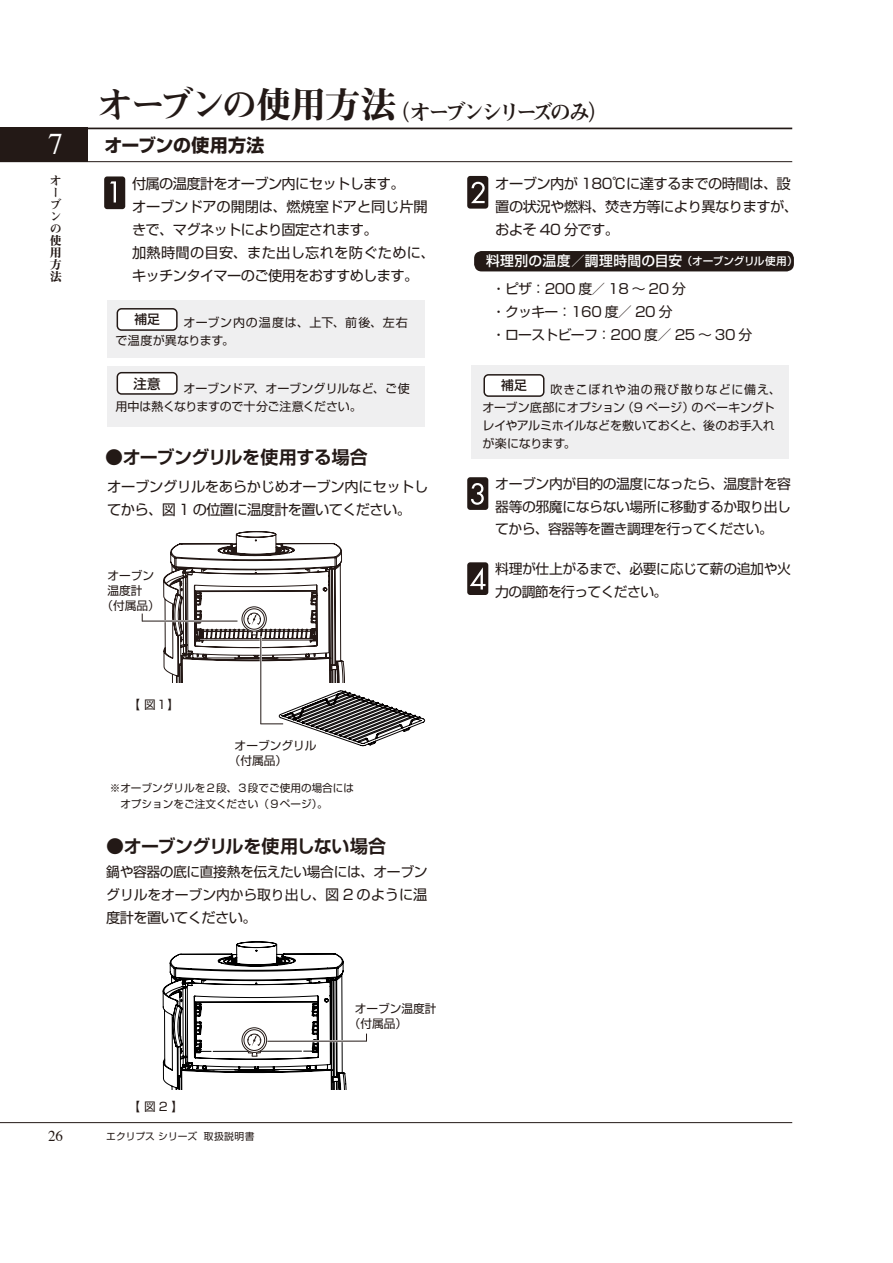
<style>
.page{position:relative;width:893px;height:1263px;background:#fff}
.page>*{position:absolute;margin:0;border:0;box-sizing:border-box;transform-origin:0 0}
.t1{font:30px "Times";color:#fff}
.t2{font:21.3px "Midashi Min Pro MA31";letter-spacing:-.16em;color:#231916}
.t3{font:700 18px "Shin Go Pro De";letter-spacing:-.015em;color:#231916}
.t4{font:700 18px "Shin Go Pro";letter-spacing:-.005em;color:#231916}
.t5{font:15px "Times";color:#231916}
.t6{font:14.25px/23px "Shin Go Pro";letter-spacing:-.04em;color:#231916}
.t7{font:14.25px/23px "Shin Go Pro";letter-spacing:-.02em;color:#231916}
.t8{font:13.8px/22.4px "Shin Go Pro";letter-spacing:-.03em;color:#231916}
.t9{font:500 13.8px "Shin Go Pro";letter-spacing:.02em;color:#fff}
.t10{font:500 13.5px "Shin Go Pro";color:#231916}
.t11{font:500 12.75px "Shin Go Pro";color:#231916}
.t12{font:12px/18px "Shin Go Pro";color:#231916}
.t13{font:12px/18px "Shin Go Pro";letter-spacing:.03em;color:#231916}
.t14{font:12px/12px "Midashi Min Pro MA31";color:#231916}
.t15{font:11.7px/14.9px "Shin Go Pro";color:#231916}
.t16{font:10.65px/15.9px "Shin Go Pro";color:#231916}
.t17{font:9.75px "Shin Go Pro";color:#231916}
.s1{font-size:36px}
.s2{font-size:14.25px}
.s3{font-size:10.65px}
</style>
<div class="page">
<hr style="left:0;top:161px;width:792px;height:1px;background:#231916">
<hr style="left:0;top:128px;width:792px;height:1px;background:#231916">
<div style="left:0;top:128px;width:88px;height:34px;background:#231916"></div>
<hr style="left:0;top:1122px;width:792px;height:1px;background:#231916">
<svg style="left:163px;top:531px;width:182px;height:152px"></svg>
<div style="left:107px;top:300px;width:318px;height:58px;background:#efeff0"></div>
<div style="left:474px;top:251px;width:320px;height:20px;background:#231916;border-radius:8px"></div>
<div style="left:104px;top:176px;width:21px;height:33px;background:#231916;border-radius:3px"></div>
<svg style="left:110px;top:181px;width:6px;height:21px"></svg>
<svg style="left:163px;top:941px;width:183px;height:148px"></svg>
<hr style="left:267px;top:1041px;width:99px;height:1px;background:#231916">
<hr style="left:143px;top:620px;width:85px;height:2px;background:#fff">
<hr style="left:142px;top:621px;width:95px;height:1px;background:#231916">
<svg style="left:141px;top:613px;width:3px;height:8px"></svg>
<hr style="left:260px;top:636px;width:2px;height:97px;background:#fff">
<hr style="left:260px;top:636px;width:1px;height:88px;background:#231916">
<svg style="left:260px;top:690px;width:165px;height:56px"></svg>
<div style="left:472px;top:365px;width:317px;height:94px;background:#efeff0"></div>
<svg style="left:483px;top:374px;width:61px;height:23px"></svg>
<svg style="left:117px;top:308px;width:61px;height:23px"></svg>
<div style="left:467px;top:477px;width:21px;height:33px;background:#231916;border-radius:3px"></div>
<svg style="left:471px;top:483px;width:13px;height:22px"></svg>
<div style="left:467px;top:176px;width:21px;height:33px;background:#231916;border-radius:3px"></div>
<svg style="left:471px;top:182px;width:14px;height:21px"></svg>
<div style="left:467px;top:562px;width:21px;height:33px;background:#231916;border-radius:3px"></div>
<svg style="left:470px;top:567px;width:15px;height:22px"></svg>
<div style="left:107px;top:366px;width:318px;height:61px;background:#efeff0"></div>
<svg style="left:117px;top:372px;width:61px;height:23px"></svg>
<h1 class="t1" style="left:48px;top:115px;width:16px">7</h1>
<p class="t14" style="left:50px;top:173px;width:13px">オーブンの使用方法</p>
<h2 class="t2" style="left:98px;top:96px;width:513px"><span class="s1">オーブンの使用方法</span>（オーブンシリーズのみ）</h2>
<h3 class="t4" style="left:104px;top:131px;width:161px">オーブンの使用方法</h3>
<p class="t6" style="left:132px;top:170px;width:304px">付属の温度計をオーブン内にセットします。<br>オーブンドアの開閉は、燃焼室ドアと同じ片開きで、マグネットにより固定されます。<br>加熱時間の目安、また出し忘れを防ぐために、キッチンタイマーのご使用をおすすめします。</p>
<p class="t11" style="left:134px;top:309px;width:27px">補足</p>
<p class="t13" style="left:116px;top:312px;width:294px;text-indent:68px">オーブン内の温度は、上下、前後、左右で温度が異なります。</p>
<p class="t10" style="left:134px;top:372px;width:28px">注意</p>
<p class="t12" style="left:116px;top:378px;width:296px;text-indent:68px">オーブンドア、オーブングリルなど、ご使用中は熱くなりますので十分ご注意ください。</p>
<h3 class="t3" style="left:105px;top:443px;width:264px">●オーブングリルを使用する場合</h3>
<p class="t7" style="left:107px;top:473px;width:323px">オーブングリルをあらかじめオーブン内にセットしてから、図 1 の位置に温度計を置いてください。</p>
<p class="t15" style="left:107px;top:566px;width:48px">オーブン</p>
<p class="t15" style="left:107px;top:581px;width:37px">温度計</p>
<p class="t15" style="left:101px;top:596px;width:60px">（付属品）</p>
<p class="t15" style="left:129px;top:696px;width:52px">【 図１】</p>
<p class="t15" style="left:229px;top:737px;width:89px;text-indent:6px">オーブングリル（付属品）</p>
<p class="t16" style="left:120px;top:779px;width:235px;text-indent:-11px">※オーブングリルを２段、３段でご使用の場合にはオプションをご注文ください（９ページ）。</p>
<h3 class="t3" style="left:106px;top:831px;width:281px">●オーブングリルを使用しない場合</h3>
<p class="t8" style="left:106px;top:858px;width:323px;line-height:23px">鍋や容器の底に直接熱を伝えたい場合には、オーブングリルをオーブン内から取り出し、<span class="s2">図 2 のように温</span></p>
<p class="t6" style="left:106px;top:904px;width:152px">度計を置いてください。</p>
<p class="t15" style="left:129px;top:1097px;width:56px">【 図2 】</p>
<p class="t15" style="left:349px;top:1000px;width:89px;text-indent:6px">オーブン温度計（付属品）</p>
<p class="t6" style="left:495px;top:171px;width:304px">オーブン内が 180℃に達するまでの時間は、設置の状況や燃料、焚き方等により異なりますが、およそ 40 分です。</p>
<p class="t9" style="left:486px;top:250px;width:313px">料理別の温度／調理時間の目安 <span class="s3">（オーブングリル使用）</span></p>
<p class="t8" style="left:492px;top:275px;width:262px;line-height:23px">・ピザ：200 度／ 18 ～ 20 分　<br>・クッキー：160 度<span class="s2">／</span> 20 分<br>・ローストビーフ：200 度<span class="s2">／</span> 25 ～ 30 分</p>
<p class="t11" style="left:501px;top:375px;width:27px">補足</p>
<p class="t12" style="left:483px;top:378px;width:300px;text-indent:68px">吹きこぼれや油の飛び散りなどに備え、オーブン底部にオプション（9 ページ）のベーキングトレイやアルミホイルなどを敷いておくと、後のお手入れが楽になります。</p>
<p class="t8" style="left:495px;top:471px;width:297px;text-align:justify">オーブン内が目的の温度になったら、温度計を容器等の邪魔にならない場所に移動するか取り出してから、容器等を置き調理を行ってください。</p>
<p class="t8" style="left:495px;top:556px;width:297px">料理が仕上がるまで、必要に応じて薪の追加や火力の調節を行ってください。</p>
<p class="t5" style="left:48px;top:1122px;width:16px">26</p>
<p class="t17" style="left:106px;top:1129px;width:150px">エクリプス シリーズ 取扱説明書</p>
</div>
